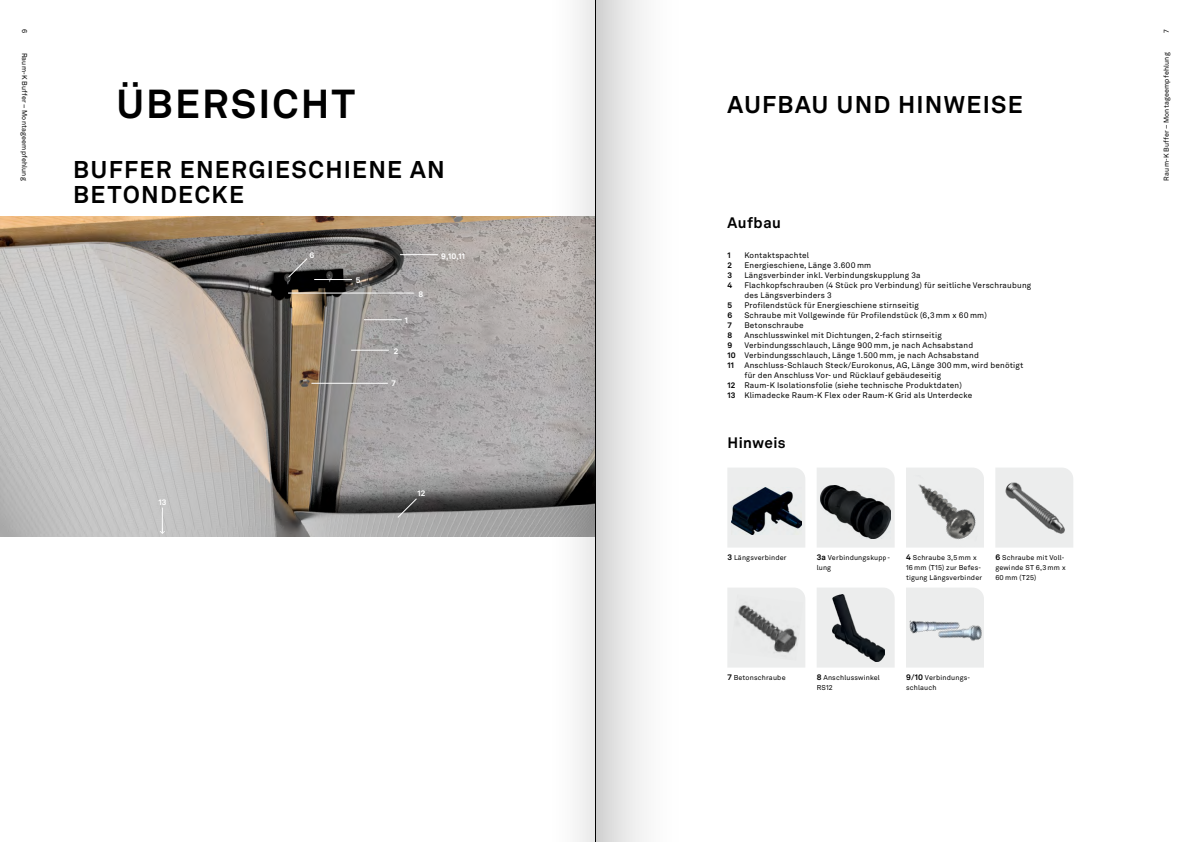
<style>
.page{position:relative;width:1191px;height:842px;background:#fff}
.page>*{position:absolute;margin:0;border:0;box-sizing:border-box;transform-origin:0 0}
.t1{font:700 40px "Akkurat LL";letter-spacing:.045em;color:#000}
.t2{font:700 24px/25px "Akkurat LL";letter-spacing:.05em;color:#000}
.t3{font:700 15px "Akkurat LL";letter-spacing:.025em;color:#000}
.t4{font:8px/10px "Akkurat LL";letter-spacing:.025em;color:#000}
.t5{font:700 8px "Akkurat LL";letter-spacing:.025em;color:#fff}
.t6{font:700 8px "Akkurat LL";color:#000}
.t7{font:7px/10px "Akkurat LL";letter-spacing:.025em;color:#000}
.s1{font-weight:700}
.s2{font-weight:700;font-size:8px}
</style>
<div class="page">
<img style="left:0;top:217px;width:540px;height:320px">
<hr style="left:364px;top:319px;width:38px;height:1px;background:#fff">
<hr style="left:400px;top:254px;width:38px;height:1px;background:#fff">
<hr style="left:351px;top:350px;width:38px;height:1px;background:#fff">
<hr style="left:314px;top:279px;width:38px;height:1px;background:#fff">
<svg style="left:727px;top:468px;width:78px;height:80px;background:#a3a7ab"></svg>
<div style="left:817px;top:588px;width:77px;height:80px;background:#eceded"></div>
<img style="left:832px;top:595px;width:52px;height:67px">
<svg style="left:817px;top:468px;width:77px;height:80px;background:#9b9d9e"></svg>
<img style="left:915px;top:593px;width:69px;height:75px">
<img style="left:906px;top:588px;width:73px;height:77px">
<svg style="left:287px;top:257px;width:21px;height:22px"></svg>
<svg style="left:396px;top:497px;width:22px;height:22px"></svg>
<hr style="left:311px;top:383px;width:77px;height:1px;background:#fff">
<hr style="left:288px;top:293px;width:126px;height:1px;background:#fff">
<svg style="left:727px;top:588px;width:78px;height:80px"></svg>
<img style="left:730px;top:594px;width:73px;height:67px">
<img style="left:906px;top:468px;width:78px;height:80px">
<svg style="left:160px;top:508px;width:5px;height:26px"></svg>
<svg style="left:995px;top:468px;width:78px;height:80px;background:#dadbdb"></svg>
<div style="left:595px;top:0;width:104px;height:842px;background:linear-gradient(to right,#d9d9d9,#fff)"></div>
<svg style="left:540px;top:0;width:55px;height:842px"></svg>
<hr style="left:595px;top:0;width:1px;height:842px;background:#000">
<p class="t7" style="left:30px;top:29px;width:6px;rotate:90deg">6</p>
<p class="t7" style="left:30px;top:53px;width:130px;rotate:90deg">Raum-K Buffer – Montageempfehlung</p>
<h1 class="t1" style="left:116px;top:73px;width:241px">ÜBERSICHT</h1>
<h2 class="t2" style="left:73px;top:155px;width:373px">BUFFER ENERGIESCHIENE AN<br>BETONDECKE</h2>
<p class="t5" style="left:158px;top:496px;width:10px">13</p>
<p class="t5" style="left:309px;top:249px;width:6px">6</p>
<p class="t5" style="left:356px;top:274px;width:6px">5</p>
<p class="t5" style="left:405px;top:314px;width:5px">1</p>
<p class="t5" style="left:394px;top:345px;width:6px">2</p>
<p class="t5" style="left:391px;top:377px;width:6px">7</p>
<p class="t5" style="left:418px;top:288px;width:6px">8</p>
<p class="t5" style="left:441px;top:250px;width:26px">9,10,11</p>
<p class="t5" style="left:417px;top:487px;width:9px">12</p>
<h2 class="t2" style="left:727px;top:90px;width:297px">AUFBAU UND HINWEISE</h2>
<h3 class="t3" style="left:727px;top:211px;width:55px">Aufbau</h3>
<p class="t6" style="left:727px;top:249px;width:5px">1</p>
<p class="t4" style="left:744px;top:249px;width:66px">Kontaktspachtel</p>
<p class="t6" style="left:727px;top:259px;width:6px">2</p>
<p class="t4" style="left:744px;top:259px;width:128px">Energieschiene, Länge 3.600 mm</p>
<p class="t6" style="left:727px;top:269px;width:6px">3</p>
<p class="t4" style="left:744px;top:269px;width:178px">Längsverbinder inkl. Verbindungskupplung 3a</p>
<p class="t6" style="left:727px;top:279px;width:6px">4</p>
<p class="t4" style="left:744px;top:279px;width:288px">Flachkopfschrauben (4 Stück pro Verbindung) für seitliche Verschraubung des Längsverbinders 3</p>
<p class="t6" style="left:727px;top:299px;width:6px">5</p>
<p class="t4" style="left:744px;top:299px;width:176px">Profilendstück für Energieschiene stirnseitig</p>
<p class="t6" style="left:727px;top:309px;width:6px">6</p>
<p class="t4" style="left:744px;top:309px;width:244px">Schraube mit Vollgewinde für Profilendstück (6,3 mm x 60 mm)</p>
<p class="t6" style="left:727px;top:319px;width:6px">7</p>
<p class="t4" style="left:744px;top:319px;width:61px">Betonschraube</p>
<p class="t6" style="left:727px;top:329px;width:6px">8</p>
<p class="t4" style="left:744px;top:329px;width:199px">Anschlusswinkel mit Dichtungen, 2-fach stirnseitig</p>
<p class="t6" style="left:727px;top:339px;width:6px">9</p>
<p class="t4" style="left:727px;top:339px;width:253px;text-indent:17px">Verbindungsschlauch, Länge 900 mm, je nach Achsabstand<br><span class="s1">10</span> Verbindungsschlauch, Länge 1.500 mm, je nach Achsabstand<br><span class="s1">11</span></p>
<p class="t4" style="left:744px;top:359px;width:281px">Anschluss-Schlauch Steck/Eurokonus, AG, Länge 300 mm, wird benötigt</p>
<p class="t4" style="left:744px;top:369px;width:198px">für den Anschluss Vor- und Rücklauf gebäudeseitig</p>
<p class="t4" style="left:727px;top:379px;width:236px"><span class="s1">12</span> Raum-K Isolationsfolie (siehe technische Produktdaten)</p>
<p class="t4" style="left:727px;top:389px;width:246px"><span class="s1">13</span> Klimadecke Raum-K Flex oder Raum-K Grid als Unterdecke</p>
<h3 class="t3" style="left:727px;top:431px;width:59px">Hinweis</h3>
<p class="t7" style="left:727px;top:552px;width:61px"><span class="s2">3</span> Längsverbinder</p>
<p class="t7" style="left:816px;top:552px;width:75px"><span class="s2">3a</span> Verbindungskupp&shy;lung</p>
<p class="t7" style="left:906px;top:552px;width:78px"><span class="s2">4</span> Schraube 3,5 mm x<br>16 mm (T15) zur Befes&shy;tigung Längsverbinder</p>
<p class="t7" style="left:995px;top:552px;width:72px"><span class="s2">6</span> Schraube mit Voll&shy;gewinde ST 6,3 mm x<br>60 mm (T25)</p>
<p class="t7" style="left:727px;top:672px;width:60px"><span class="s2">7</span> Betonschraube</p>
<p class="t7" style="left:816px;top:672px;width:65px"><span class="s2">8</span> Anschlusswinkel<br>RS12</p>
<p class="t7" style="left:906px;top:672px;width:66px"><span class="s2">9/10</span> Verbindungs&shy;schlauch</p>
<p class="t7" style="left:1161px;top:33px;width:5px;rotate:-90deg">7</p>
<p class="t7" style="left:1161px;top:181px;width:130px;rotate:-90deg">Raum-K Buffer – Montageempfehlung</p>
</div>
